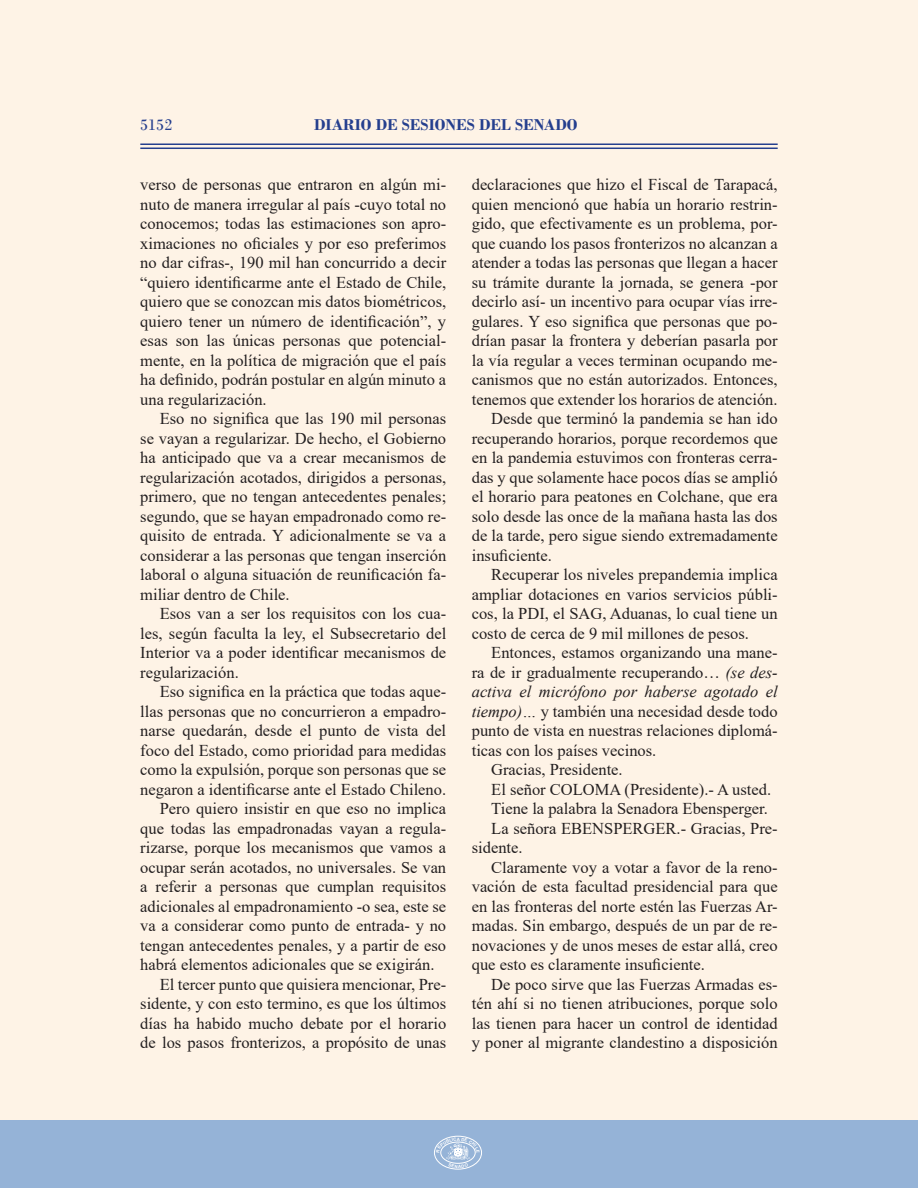
<style>
.page{position:relative;width:918px;height:1188px;background:#fff}
.page>*{position:absolute;margin:0;border:0;box-sizing:border-box;transform-origin:0 0}
.Párrafo_Texto_Sesión{font:16.5px/19.5px "Times New Roman";color:#231f20;text-align:justify}
.t1{font:700 16.5px "Bodoni";color:#253f8e}
.t2{font:16.5px "Bodoni";color:#253f8e}
.t3{font:700 4.5px "Arial";color:#fff}
.s1{font-style:italic}
</style>
<div class="page">
<div style="left:0;top:1120px;width:918px;height:68px;background:#95b3d7"></div>
<div style="left:434px;top:1136px;width:48px;height:33px;border:1px solid #fff;border-radius:50%"></div>
<hr style="left:140px;top:148px;width:638px;height:1px;background:#253f8e">
<hr style="left:140px;top:144px;width:638px;height:1px;background:#253f8e">
<svg style="left:436px;top:1137px;width:44px;height:31px"></svg>
<p class="t2" style="left:140px;top:115px;width:34px">5152</p>
<p class="t1" style="left:314px;top:114px;width:265px">DIARIO DE SESIONES DEL SENADO</p>
<p class="Párrafo_Texto_Sesión" style="left:140px;top:174px;width:307px">verso de personas que entraron en algún mi&shy;nuto de manera irregular al país -cuyo total no conocemos; todas las estimaciones son apro&shy;ximaciones no oficiales y por eso preferimos no dar cifras-, 190 mil han concurrido a decir “quiero identificarme ante el Estado de Chile, quiero que se conozcan mis datos biométricos, quiero tener un número de identificación”, y esas son las únicas personas que potencial&shy;mente, en la política de migración que el país ha definido, podrán postular en algún minuto a una regularización.</p>
<p class="Párrafo_Texto_Sesión" style="left:140px;top:408px;width:307px;text-indent:20px">Eso no significa que las 190 mil personas se vayan a regularizar. De hecho, el Gobierno ha anticipado que va a crear mecanismos de regularización acotados, dirigidos a personas, primero, que no tengan antecedentes penales; segundo, que se hayan empadronado como re&shy;quisito de entrada. Y adicionalmente se va a considerar a las personas que tengan inserción laboral o alguna situación de reunificación fa&shy;miliar dentro de Chile.</p>
<p class="Párrafo_Texto_Sesión" style="left:140px;top:603px;width:307px;text-indent:20px">Esos van a ser los requisitos con los cua&shy;les, según faculta la ley, el Subsecretario del Interior va a poder identificar mecanismos de regularización.</p>
<p class="Párrafo_Texto_Sesión" style="left:140px;top:681px;width:307px;text-indent:20px">Eso significa en la práctica que todas aque&shy;llas personas que no concurrieron a empadro&shy;narse quedarán, desde el punto de vista del foco del Estado, como prioridad para medidas como la expulsión, porque son personas que se negaron a identificarse ante el Estado Chileno.</p>
<p class="Párrafo_Texto_Sesión" style="left:140px;top:798px;width:307px;text-indent:20px">Pero quiero insistir en que eso no implica que todas las empadronadas vayan a regula&shy;rizarse, porque los mecanismos que vamos a ocupar serán acotados, no universales. Se van a referir a personas que cumplan requisitos adicionales al empadronamiento -o sea, este se va a considerar como punto de entrada- y no tengan antecedentes penales, y a partir de eso habrá elementos adicionales que se exigirán.</p>
<p class="Párrafo_Texto_Sesión" style="left:140px;top:974px;width:307px;text-indent:20px">El tercer punto que quisiera mencionar, Pre&shy;sidente, y con esto termino, es que los últimos días ha habido mucho debate por el horario de los pasos fronterizos, a propósito de unas</p>
<p class="Párrafo_Texto_Sesión" style="left:472px;top:174px;width:307px">declaraciones que hizo el Fiscal de Tarapacá, quien mencionó que había un horario restrin&shy;gido, que efectivamente es un problema, por&shy;que cuando los pasos fronterizos no alcanzan a atender a todas las personas que llegan a hacer su trámite durante la jornada, se genera -por decirlo así- un incentivo para ocupar vías irre&shy;gulares. Y eso significa que personas que po&shy;drían pasar la frontera y deberían pasarla por la vía regular a veces terminan ocupando me&shy;canismos que no están autorizados. Entonces, tenemos que extender los horarios de atención.</p>
<p class="Párrafo_Texto_Sesión" style="left:472px;top:408px;width:307px;text-indent:20px">Desde que terminó la pandemia se han ido recuperando horarios, porque recordemos que en la pandemia estuvimos con fronteras cerra&shy;das y que solamente hace pocos días se amplió el horario para peatones en Colchane, que era solo desde las once de la mañana hasta las dos de la tarde, pero sigue siendo extremadamente insuficiente.</p>
<p class="Párrafo_Texto_Sesión" style="left:472px;top:564px;width:307px;text-indent:20px">Recuperar los niveles prepandemia implica ampliar dotaciones en varios servicios públi&shy;cos, la PDI, el SAG, Aduanas, lo cual tiene un costo de cerca de 9 mil millones de pesos.</p>
<p class="Párrafo_Texto_Sesión" style="left:472px;top:642px;width:307px;text-indent:20px">Entonces, estamos organizando una mane&shy;ra de ir gradualmente recuperando… <span class="s1">(se des&shy;activa el micrófono por haberse agotado el tiempo)…</span> y también una necesidad desde todo punto de vista en nuestras relaciones diplomá&shy;ticas con los países vecinos.</p>
<p class="Párrafo_Texto_Sesión" style="left:491px;top:759px;width:133px">Gracias, Presidente.</p>
<p class="Párrafo_Texto_Sesión" style="left:491px;top:779px;width:282px">El señor COLOMA (Presidente).- A usted.</p>
<p class="Párrafo_Texto_Sesión" style="left:491px;top:798px;width:278px">Tiene la palabra la Senadora Ebensperger.</p>
<p class="Párrafo_Texto_Sesión" style="left:472px;top:818px;width:307px;text-indent:20px">La señora EBENSPERGER.- Gracias, Pre&shy;sidente.</p>
<p class="Párrafo_Texto_Sesión" style="left:472px;top:857px;width:307px;text-indent:20px">Claramente voy a votar a favor de la reno&shy;vación de esta facultad presidencial para que en las fronteras del norte estén las Fuerzas Ar&shy;madas. Sin embargo, después de un par de re&shy;novaciones y de unos meses de estar allá, creo que esto es claramente insuficiente.</p>
<p class="Párrafo_Texto_Sesión" style="left:472px;top:974px;width:307px;text-indent:20px">De poco sirve que las Fuerzas Armadas es&shy;tén ahí si no tienen atribuciones, porque solo las tienen para hacer un control de identidad y poner al migrante clandestino a disposición</p>
<p class="t3" style="left:457px;top:1136px;width:5px">A</p>
</div>
